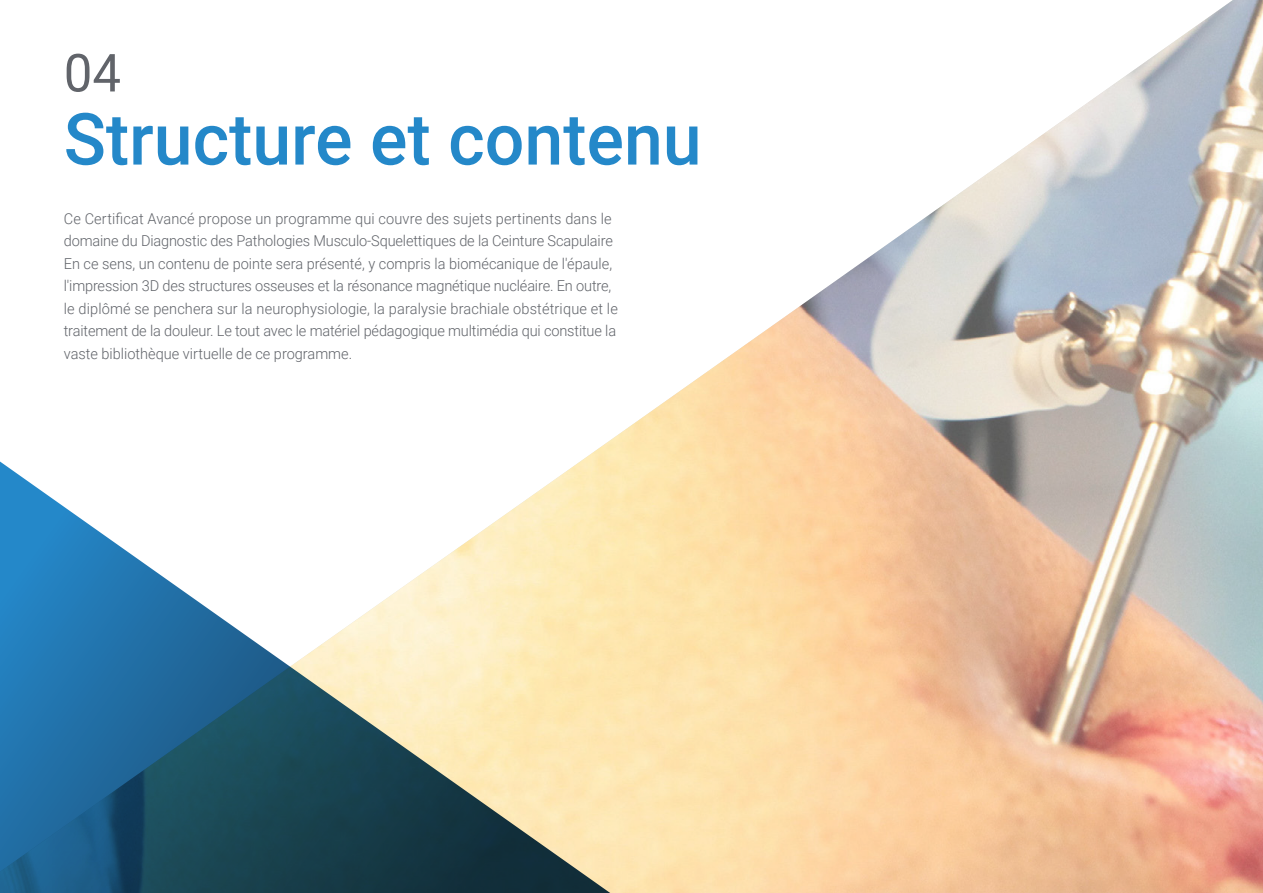
<style>
.page{position:relative;width:1263px;height:893px;background:#fff}
.page>*{position:absolute;margin:0;border:0;box-sizing:border-box;transform-origin:0 0}
.t1{font:500 72px "Roboto";color:#2488c9}
.t2{font:52.5px "Roboto";color:#61646a}
.t3{font:300 15px/22.5px "Roboto";letter-spacing:-.01em;color:#61646a}
</style>
<div class="page">
<img style="left:602px;top:0;width:661px;height:893px">
<svg style="left:0;top:446px;width:640px;height:447px"></svg>
<h2 class="t2" style="left:64px;top:36px;width:59px">04</h2>
<h1 class="t1" style="left:64px;top:89px;width:639px">Structure et contenu</h1>
<p class="t3" style="left:64px;top:207px;width:556px">Ce Certificat Avancé propose un programme qui couvre des sujets pertinents dans le domaine du Diagnostic des Pathologies Musculo-Squelettiques de la Ceinture Scapulaire En ce sens, un contenu de pointe sera présenté, y compris la biomécanique de l'épaule, l'impression 3D des structures osseuses et la résonance magnétique nucléaire. En outre, le diplômé se penchera sur la neurophysiologie, la paralysie brachiale obstétrique et le traitement de la douleur. Le tout avec le matériel pédagogique multimédia qui constitue la vaste bibliothèque virtuelle de ce programme.</p>
</div>
